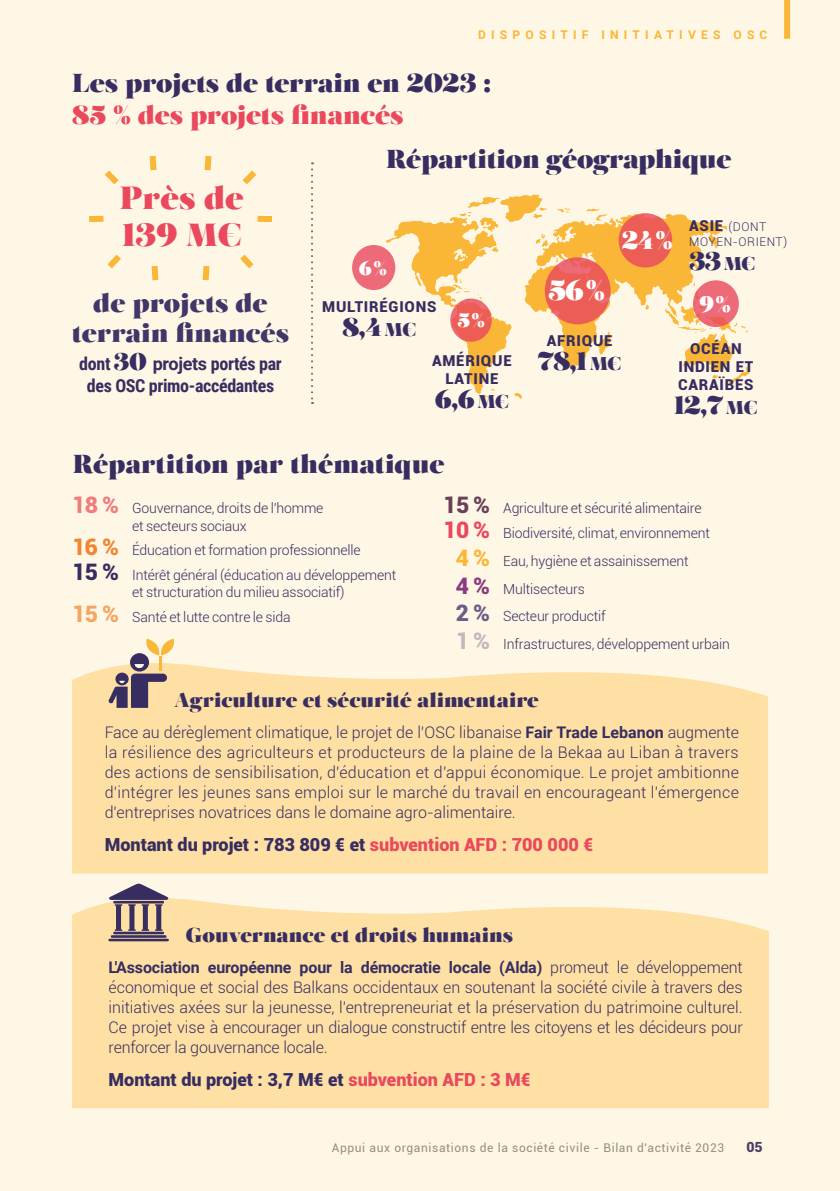
<style>
.page{position:relative;width:840px;height:1191px;background:#fff}
.page>*{position:absolute;margin:0;border:0;box-sizing:border-box;transform-origin:0 0}
.t1{font:32px/37.6px "Salome";color:#e9485d}
.t2{font:28px "Salome";color:#fff}
.t3{font:26px "Salome";letter-spacing:-.01em;color:#372d60}
.t4{font:26px/30px "Salome";color:#403668;text-align:center}
.t5{font:26px "Salome";letter-spacing:-.015em;color:#e9485d}
.t6{font:25.4px "Salome";color:#372d60}
.t7{font:25.2px "Salome";color:#fff}
.t8{font:22.4px "Salome";color:#fff}
.t9{font:20px "Salome";letter-spacing:-.005em;color:#372d60}
.t10{font:19.6px "Salome";color:#fff}
.t11{font:900 18px "Roboto";color:#372d60}
.t12{font:700 18px/22px "Roboto Condensed";letter-spacing:-.02em;color:#372d60;text-align:center}
.t13{font:300 16px/20px "Roboto";letter-spacing:-.01em;color:#372d60;text-align:justify}
.t14{font:900 15px/18px "Roboto";letter-spacing:.05em;color:#372d60}
.t15{font:300 14px/24.8px "Roboto";letter-spacing:-.01em;color:#372d60}
.t16{font:900 14px "Roboto";color:#4c4171}
.t17{font:12px "Roboto";letter-spacing:.05em;color:#959490}
.t18{font:700 12px "Roboto";letter-spacing:.435em;color:#fab636}
.t19{font:300 12px/14.4px "Roboto";letter-spacing:.05em;color:#372d60}
.s1{font-family:"Salome";font-weight:400;font-size:24px}
.s2{font-family:"Roboto"}
.s3{font-weight:900;font-size:15px}
.s4{font-size:18.4px}
.s5{font-family:"Salome";font-weight:400;font-size:25.4px}
.s6{font-family:"Salome";font-weight:400;font-size:18.4px}
.s7{font-weight:900;font-size:22.8px;color:#f07c7d}
.s8{font-weight:900;font-size:22.8px;color:#f18531}
.s9{font-weight:900;font-size:22.8px}
.s10{font-weight:900;font-size:22.8px;color:#f6a561}
.s11{font-weight:900;font-size:22.8px;color:#6a4059}
.s12{font-weight:900;font-size:22.8px;color:#e9485d}
.s13{font-weight:900;font-size:22.8px;color:#fab636}
.s14{font-weight:900;font-size:22.8px;color:#893b7f}
.s15{font-weight:900;font-size:22.8px;color:#6a5d89}
.s16{font-weight:900;font-size:22.8px;color:#c6b7ba}
.s17{font-weight:700}
.s18{color:#e9485d}
</style>
<div class="page">
<div style="left:0;top:0;width:839px;height:1191px;background:#fff7e6"></div>
<div style="left:72px;top:898px;width:696px;height:210px;background:#fee0a5"></div>
<div style="left:72px;top:664px;width:695px;height:209px;background:#fee0a5"></div>
<svg style="left:784px;top:0;width:5px;height:39px"></svg>
<svg style="left:311px;top:162px;width:2px;height:242px"></svg>
<svg style="left:385px;top:194px;width:364px;height:205px"></svg>
<svg style="left:544px;top:257px;width:66px;height:67px;background:#ec6159"></svg>
<svg style="left:450px;top:298px;width:41px;height:44px"></svg>
<svg style="left:692px;top:280px;width:46px;height:47px;background:#ed6d77"></svg>
<div style="left:618px;top:213px;width:53px;height:54px;background:#ec5e55;border-radius:50%"></div>
<svg style="left:89px;top:156px;width:70px;height:125px"></svg>
<svg style="left:202px;top:156px;width:70px;height:125px"></svg>
<div style="left:352px;top:245px;width:43px;height:45px;background:#ed6b78;border-radius:50%"></div>
<svg style="left:108px;top:638px;width:68px;height:70px"></svg>
<hr style="left:113px;top:931px;width:51px;height:3px;background:#372d60">
<hr style="left:111px;top:935px;width:55px;height:2px;background:#372d60">
<hr style="left:108px;top:938px;width:61px;height:3px;background:#372d60">
<svg style="left:128px;top:929px;width:21px;height:2px"></svg>
<svg style="left:108px;top:883px;width:61px;height:22px"></svg>
<div style="left:116px;top:905px;width:5px;height:25px;background:#372d60"></div>
<div style="left:129px;top:905px;width:5px;height:25px;background:#372d60"></div>
<div style="left:143px;top:905px;width:5px;height:25px;background:#372d60"></div>
<div style="left:156px;top:905px;width:5px;height:25px;background:#372d60"></div>
<p class="t18" style="left:478px;top:26px;width:290px">DISPOSITIF INITIATIVES OSC</p>
<h3 class="t3" style="left:72px;top:65px;width:420px">Les projets de terrain en 2023 :</h3>
<h3 class="t5" style="left:72px;top:97px;width:333px">85 % des projets financés</h3>
<h1 class="t1" style="left:120px;top:178px;width:125px">Près de<br>139 M€</h1>
<h3 class="t4" style="left:72px;top:288px;width:219px">de projets de terrain financés</h3>
<p class="t12" style="left:79px;top:352px;width:204px">dont <span class="s1">30</span> <span class="s2">projets</span> portés par des OSC primo-accédantes</p>
<h3 class="t3" style="left:386px;top:142px;width:347px">Répartition géographique</h3>
<p class="t10" style="left:359px;top:255px;width:29px">6%</p>
<h3 class="t7" style="left:621px;top:223px;width:53px">24%</h3>
<p class="t19" style="left:688px;top:219px;width:99px"><span class="s3">ASIE</span> (DONT<br>MOYEN-ORIENT)</p>
<h3 class="t6" style="left:688px;top:244px;width:67px">33 <span class="s4">M€</span></h3>
<h2 class="t2" style="left:547px;top:272px;width:59px">56%</h2>
<p class="t14" style="left:322px;top:296px;width:116px">MULTIRÉGIONS</p>
<h3 class="t6" style="left:342px;top:310px;width:75px">8,4 <span class="s4">M€</span></h3>
<p class="t10" style="left:457px;top:307px;width:29px">5%</p>
<p class="t14" style="left:432px;top:329px;width:191px;line-height:20.8px;text-indent:114px">AFRIQUE<br>AMÉRIQUE <span class="s5">78,1</span><span class="s6">M€</span></p>
<p class="t14" style="left:445px;top:369px;width:55px">LATINE</p>
<h3 class="t6" style="left:434px;top:383px;width:76px">6,6 <span class="s4">M€</span></h3>
<h3 class="t8" style="left:698px;top:289px;width:33px">9%</h3>
<p class="t14" style="left:677px;top:339px;width:77px;text-align:center">OCÉAN<br>INDIEN ET<br>CARAÏBES</p>
<h3 class="t6" style="left:674px;top:388px;width:85px">12,7 <span class="s4">M€</span></h3>
<h3 class="t3" style="left:73px;top:446px;width:373px">Répartition par thématique</h3>
<p class="t15" style="left:132px;top:499px;width:193px;line-height:17px;text-indent:-60px"><span class="s7">18 %</span> Gouvernance, droits de l'homme et secteurs sociaux</p>
<p class="t15" style="left:72px;top:537px;width:325px"><span class="s8">16 %</span> Éducation et formation professionnelle<br><span class="s9">15 %</span> Intérêt général (éducation au développement</p>
<p class="t15" style="left:72px;top:579px;width:274px;text-indent:60px">et structuration du milieu associatif)<br><span class="s10">15 %</span> Santé et lutte contre le sida</p>
<p class="t15" style="left:443px;top:495px;width:268px"><span class="s11">15 %</span> Agriculture et sécurité alimentaire<br><span class="s12">10 %</span> Biodiversité, climat, environnement</p>
<p class="t15" style="left:455px;top:546px;width:275px;line-height:27.8px"><span class="s13">4 %</span> Eau, hygiène et assainissement<br><span class="s14">4 %</span> Multisecteurs<br><span class="s15">2 %</span> Secteur productif<br><span class="s16">1 %</span> Infrastructures, développement urbain</p>
<p class="t9" style="left:174px;top:686px;width:366px">Agriculture et sécurité alimentaire</p>
<p class="t13" style="left:105px;top:722px;width:635px">Face au dérèglement climatique, le projet de l’OSC libanaise <span class="s17">Fair Trade Lebanon</span> augmente la résilience des agriculteurs et producteurs de la plaine de la Bekaa au Liban à travers des actions de sensibilisation, d'éducation et d'appui économique. Le projet ambitionne d'intégrer les jeunes sans emploi sur le marché du travail en encourageant l'émergence d'entreprises novatrices dans le domaine agro-alimentaire.</p>
<p class="t11" style="left:105px;top:832px;width:490px">Montant du projet : 783 809 € et <span class="s18">subvention AFD : 700 000 €</span></p>
<p class="t9" style="left:186px;top:921px;width:328px">Gouvernance et droits humains</p>
<p class="t13" style="left:108px;top:956px;width:635px"><span class="s17">L'Association européenne pour la démocratie locale (Alda)</span> promeut le développement économique et social des Balkans occidentaux en soutenant la société civile à travers des initiatives axées sur la jeunesse, l'entrepreneuriat et la préservation du patrimoine culturel.<br>Ce projet vise à encourager un dialogue constructif entre les citoyens et les décideurs pour renforcer la gouvernance locale.</p>
<p class="t11" style="left:108px;top:1067px;width:423px">Montant du projet : 3,7 M€ et <span class="s18">subvention AFD : 3 M€</span></p>
<p class="t17" style="left:331px;top:1139px;width:393px">Appui aux organisations de la société civile - Bilan d'activité 2023</p>
<p class="t16" style="left:746px;top:1136px;width:18px">05</p>
</div>
